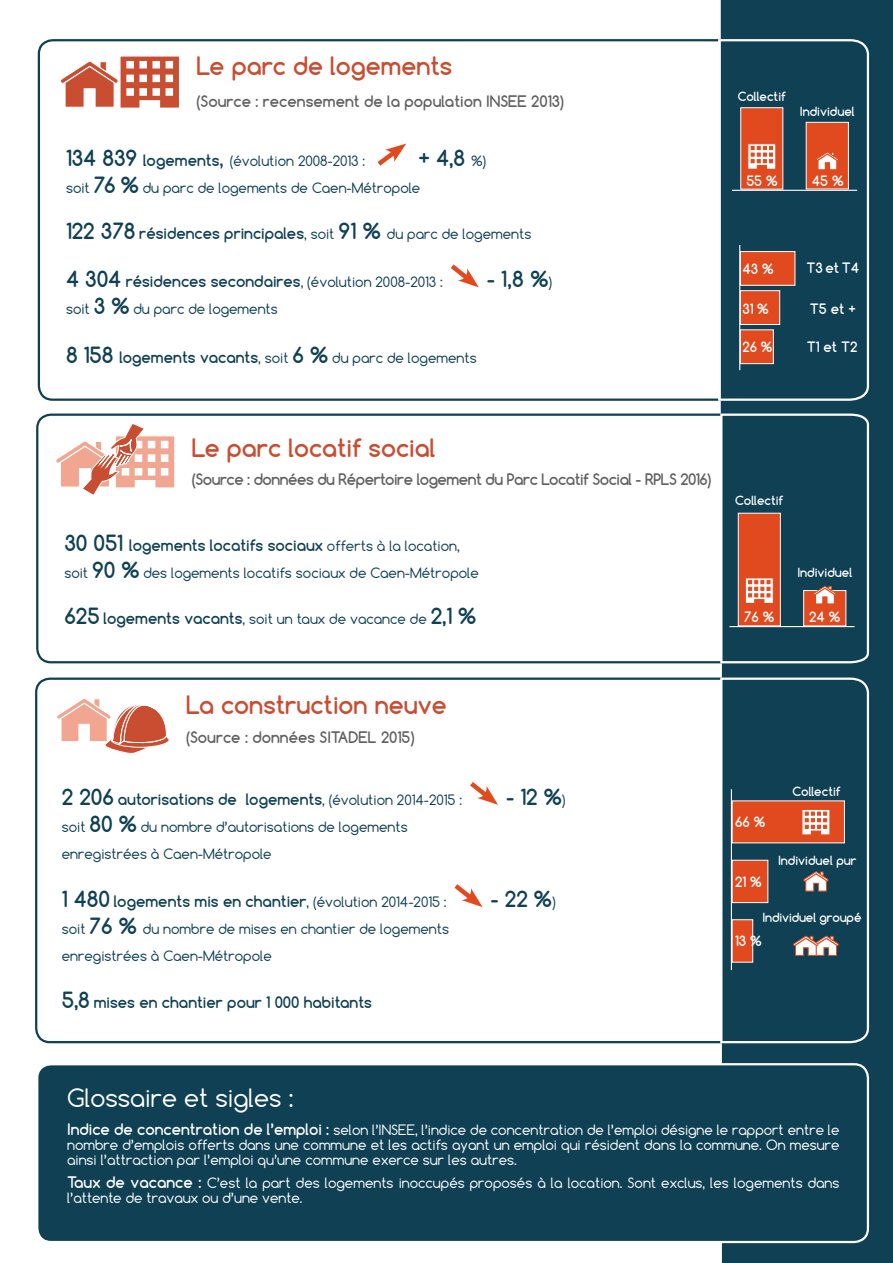
<style>
.page{position:relative;width:893px;height:1263px;background:#fff}
.page>*{position:absolute;margin:0;border:0;box-sizing:border-box;transform-origin:0 0}
.t1{font:700 24px "Comfortaa";color:#c94d31}
.t2{font:24px "Comfortaa";color:#fff}
.t3{font:700 21px "Comfortaa";color:#0f4054}
.t4{font:700 15px "Comfortaa";color:#0f4054}
.t5{font:700 15px "Comfortaa";color:#626161}
.t6{font:700 15px "Comfortaa";letter-spacing:-.03em;color:#626161}
.t7{font:13.5px/27px "Comfortaa";color:#0f4054}
.t8{font:13.5px/15px "Comfortaa";color:#fff;text-align:justify}
.t9{font:700 13.5px "Comfortaa";color:#fff}
.t10{font:700 12px "Comfortaa";color:#fff}
.s1{font-weight:700;font-size:21px}
.s2{font-weight:700;font-size:15px}
.s3{font-size:21px}
.s4{font-weight:400;font-size:13.5px}
</style>
<div class="page">
<div style="left:718px;top:0;width:175px;height:1263px;background:#0f4054"></div>
<div style="left:37px;top:1064px;width:831px;height:178px;background:#0f4054;border-radius:14px"></div>
<div style="left:36px;top:1063px;width:833px;height:180px;border:2px solid #fff;border-radius:14px"></div>
<svg style="left:377px;top:144px;width:29px;height:22px"></svg>
<svg style="left:451px;top:264px;width:28px;height:23px"></svg>
<svg style="left:61px;top:56px;width:118px;height:52px"></svg>
<svg style="left:717px;top:38px;width:153px;height:364px;background:#1f4d5f"></svg>
<div style="left:740px;top:107px;width:43px;height:82px;background:#e14a1e;border:1px solid #fff"></div>
<div style="left:806px;top:122px;width:43px;height:67px;background:#e14a1e;border:1px solid #fff"></div>
<hr style="left:732px;top:190px;width:125px;height:1px;background:#fff">
<svg style="left:748px;top:144px;width:28px;height:25px"></svg>
<svg style="left:816px;top:152px;width:23px;height:18px"></svg>
<hr style="left:739px;top:245px;width:1px;height:125px;background:#fff">
<div style="left:740px;top:251px;width:55px;height:35px;background:#e14a1e;border:1px solid #fff"></div>
<div style="left:740px;top:290px;width:40px;height:35px;background:#e14a1e;border:1px solid #fff"></div>
<div style="left:740px;top:330px;width:34px;height:34px;background:#e14a1e;border:1px solid #fff"></div>
<div style="left:36px;top:414px;width:729px;height:249px;border:2px solid #0f4054;border-radius:14px"></div>
<svg style="left:56px;top:423px;width:119px;height:72px"></svg>
<svg style="left:719px;top:412px;width:151px;height:252px;background:#41515a"></svg>
<svg style="left:470px;top:782px;width:28px;height:23px"></svg>
<svg style="left:454px;top:884px;width:29px;height:23px"></svg>
<svg style="left:719px;top:676px;width:151px;height:368px;background:#1e4b5e"></svg>
<svg style="left:57px;top:699px;width:112px;height:55px"></svg>
<hr style="left:731px;top:789px;width:1px;height:181px;background:#fff">
<div style="left:732px;top:801px;width:113px;height:42px;background:#e14a1e"></div>
<div style="left:732px;top:860px;width:36px;height:43px;background:#e14a1e;border:1px solid #fff"></div>
<div style="left:732px;top:919px;width:21px;height:43px;background:#e14a1e;border:1px solid #fff"></div>
<svg style="left:802px;top:809px;width:28px;height:25px"></svg>
<svg style="left:803px;top:871px;width:25px;height:20px"></svg>
<svg style="left:793px;top:936px;width:46px;height:20px"></svg>
<h1 class="t1" style="left:197px;top:50px;width:257px">Le parc de logements</h1>
<p class="t5" style="left:197px;top:92px;width:369px">(Source : recensement de la population INSEE 2013)</p>
<p class="t10" style="left:738px;top:89px;width:50px">Collectif</p>
<p class="t10" style="left:800px;top:104px;width:56px">Individuel</p>
<p class="t7" style="left:66px;top:147px;width:301px"><span class="s1">134 839</span> <span class="s2">logements</span><span class="s3">,</span> (évolution 2008-2013 :</p>
<h2 class="t3" style="left:418px;top:144px;width:69px">+ 4,8 <span class="s4">%)</span></h2>
<p class="t7" style="left:66px;top:174px;width:356px">soit <span class="s1">76 %</span> du parc de logements de Caen-Métropole</p>
<p class="t7" style="left:66px;top:220px;width:467px"><span class="s1">122 378</span> <span class="s2">résidences principales</span>, soit <span class="s1">91 %</span> du parc de logements</p>
<p class="t4" style="left:66px;top:272px;width:378px"><span class="s3">4 304</span> résidences secondaires<span class="s4">, (évolution 2008-2013 :</span></p>
<h2 class="t3" style="left:487px;top:266px;width:67px">- 1,8 %<span class="s4">)</span></h2>
<p class="t7" style="left:66px;top:296px;width:213px">soit <span class="s1">3 %</span> du parc de logements</p>
<p class="t7" style="left:66px;top:344px;width:412px"><span class="s1">8 158</span> <span class="s2">logements vacants</span>, soit <span class="s1">6 %</span> du parc de logements</p>
<p class="t9" style="left:746px;top:172px;width:33px">55 %</p>
<p class="t9" style="left:812px;top:172px;width:33px">45 %</p>
<p class="t9" style="left:742px;top:260px;width:33px">43 %</p>
<p class="t9" style="left:742px;top:300px;width:28px">31 %</p>
<p class="t9" style="left:742px;top:338px;width:32px">26 %</p>
<p class="t9" style="left:806px;top:260px;width:54px">T3 et T4</p>
<p class="t9" style="left:810px;top:300px;width:47px">T5 et +</p>
<p class="t9" style="left:807px;top:338px;width:52px">T1 et T2</p>
<h1 class="t1" style="left:192px;top:432px;width:245px">Le parc locatif social</h1>
<p class="t6" style="left:192px;top:470px;width:521px">(Source : données du Répertoire logement du Parc Locatif Social - RPLS 2016)</p>
<p class="t4" style="left:64px;top:536px;width:397px"><span class="s3">30 051</span> logements locatifs sociaux <span class="s4">offerts à la location,</span></p>
<p class="t7" style="left:64px;top:559px;width:416px">soit <span class="s1">90 %</span> des logements locatifs sociaux de Caen-Métropole</p>
<p class="t7" style="left:64px;top:606px;width:413px"><span class="s1">625</span> <span class="s2">logements vacants</span>, soit un taux de vacance de <span class="s1">2,1 %</span></p>
<p class="t10" style="left:735px;top:493px;width:50px">Collectif</p>
<p class="t10" style="left:797px;top:564px;width:56px">Individuel</p>
<p class="t9" style="left:744px;top:609px;width:32px">76 %</p>
<p class="t9" style="left:809px;top:608px;width:33px">24 %</p>
<h1 class="t1" style="left:186px;top:689px;width:262px">La construction neuve</h1>
<p class="t5" style="left:186px;top:727px;width:230px">(Source : données SITADEL 2015)</p>
<p class="t4" style="left:62px;top:790px;width:402px"><span class="s3">2 206</span> autorisations de logements<span class="s4">, (évolution 2014-2015 :</span></p>
<h2 class="t3" style="left:506px;top:783px;width:61px">- 12 %<span class="s4">)</span></h2>
<p class="t7" style="left:62px;top:813px;width:347px">soit <span class="s1">80 %</span> du nombre d’autorisations de logements enregistrées à Caen-Métropole</p>
<p class="t4" style="left:62px;top:892px;width:386px"><span class="s3">1 480</span> logements mis en chantier<span class="s4">, (évolution 2014-2015 :</span></p>
<h2 class="t3" style="left:490px;top:886px;width:67px">- 22 %<span class="s4">)</span></h2>
<p class="t7" style="left:62px;top:915px;width:389px">soit <span class="s1">76 %</span> du nombre de mises en chantier de logements enregistrées à Caen-Métropole</p>
<p class="t4" style="left:62px;top:992px;width:312px"><span class="s3">5,8</span> mises en chantier pour 1 000 habitants</p>
<p class="t9" style="left:735px;top:813px;width:32px">66 %</p>
<p class="t9" style="left:735px;top:873px;width:28px">21 %</p>
<p class="t10" style="left:792px;top:783px;width:50px">Collectif</p>
<p class="t10" style="left:778px;top:853px;width:80px">Individuel pur</p>
<p class="t10" style="left:762px;top:909px;width:101px">Individuel groupé</p>
<p class="t9" style="left:735px;top:932px;width:28px">13 %</p>
<h1 class="t2" style="left:67px;top:1082px;width:228px">Glossaire et sigles :</h1>
<p class="t8" style="left:67px;top:1122px;width:774px"><span class="s2">Indice de concentration de l’emploi :</span> selon l’INSEE, l’indice de concentration de l’emploi désigne le rapport entre le nombre d’emplois offerts dans une commune et les actifs ayant un emploi qui résident dans la commune. On mesure ainsi l’attraction par l’emploi qu’une commune exerce sur les autres.</p>
<p class="t8" style="left:67px;top:1175px;width:774px"><span class="s2">Taux de vacance :</span> C’est la part des logements inoccupés proposés à la location. Sont exclus, les logements dans l’attente de travaux ou d’une vente.</p>
</div>
